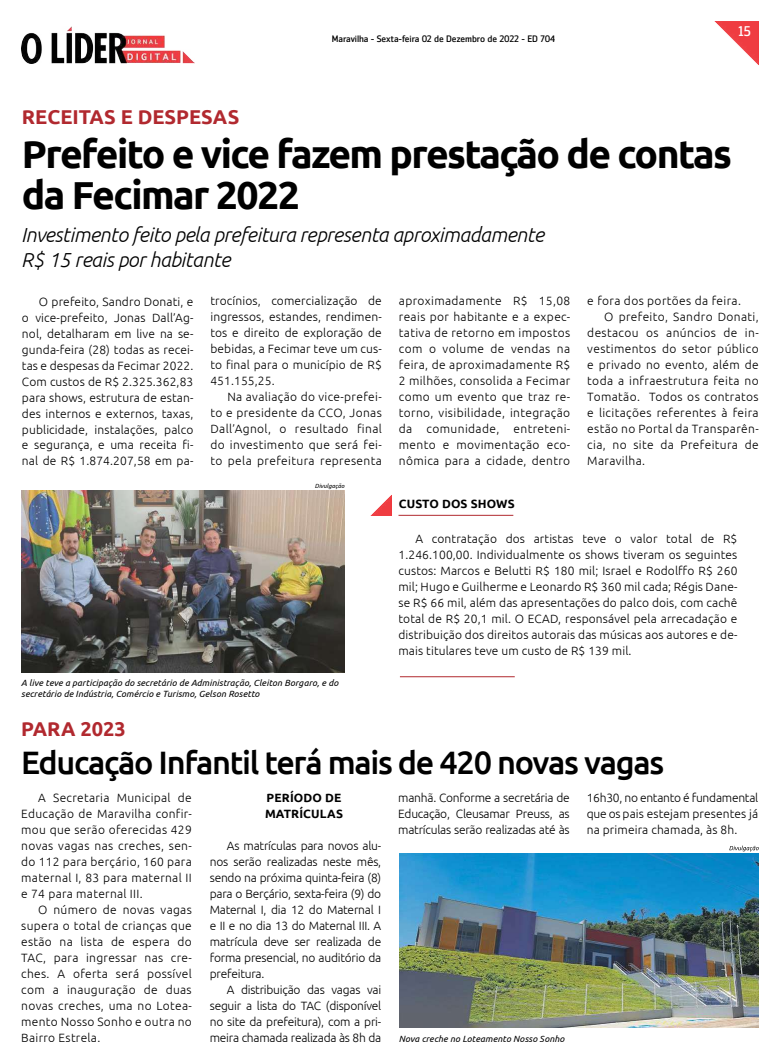
<style>
.page{position:relative;width:780px;height:1063px;background:#fff}
.page>*{position:absolute;margin:0;border:0;box-sizing:border-box;transform-origin:0 0}
.t1{font:700 39px/41px "Ubuntu";letter-spacing:-.04em;color:#000}
.t2{font:500 32.4px "Ubuntu";letter-spacing:-.04em;color:#000}
.t3{font:italic 300 20.3px/24.4px "Ubuntu";letter-spacing:-.02em;color:#000}
.t4{font:700 20px "Ubuntu";color:#b1292f}
.t5{font:14px "Zemestro Std";color:#fff}
.t6{font:300 12px/16px "Ubuntu";letter-spacing:.025em;color:#000;text-align:justify}
.t7{font:700 12px/16px "Ubuntu";letter-spacing:.01em;color:#000}
.t8{font:9.3px "Zemestro Std";letter-spacing:-.01em;color:#000}
.t9{font:italic 9px/11px "Ubuntu";letter-spacing:.01em;color:#000}
.t10{font:italic 6px "Ubuntu";letter-spacing:.01em;color:#000}
</style>
<div class="page">
<img style="left:714px;top:21px;width:44px;height:44px">
<img style="left:22px;top:26px;width:172px;height:38px">
<img style="left:22px;top:491px;width:322px;height:182px">
<img style="left:370px;top:495px;width:22px;height:21px">
<hr style="left:398px;top:515px;width:115px;height:1px;background:#b1292f">
<hr style="left:400px;top:676px;width:114px;height:1px;background:#b1292f">
<img style="left:399px;top:854px;width:359px;height:174px">
<svg style="left:729px;top:846px;width:29px;height:5px"></svg>
<p class="t8" style="left:332px;top:33px;width:225px">Maravilha - Sexta-feira 02 de Dezembro de 2022 - ED 704</p>
<p class="t5" style="left:738px;top:23px;width:14px">15</p>
<h3 class="t4" style="left:22px;top:105px;width:219px">RECEITAS E DESPESAS</h3>
<h1 class="t1" style="left:22px;top:133px;width:711px">Prefeito e vice fazem prestação de contas da Fecimar 2022</h1>
<h3 class="t3" style="left:21px;top:222px;width:524px">Investimento feito pela prefeitura representa aproximadamente<br>R$ 15 reais por habitante</h3>
<p class="t6" style="left:22px;top:293px;width:173px;text-indent:17px">O prefeito, Sandro Donati, e o vice-prefeito, Jonas Dall’Ag&shy;nol, detalharam em live na se&shy;gunda-feira (28) todas as recei&shy;tas e despesas da Fecimar 2022.<br>Com custos de R$ 2.325.362,83 para shows, estrutura de estan&shy;des internos e externos, taxas, publicidade, instalações, palco e segurança, e uma receita fi&shy;nal de R$ 1.874.207,58 em pa-</p>
<p class="t6" style="left:210px;top:293px;width:173px">trocínios, comercialização de ingressos, estandes, rendimen&shy;tos e direito de exploração de bebidas, a Fecimar teve um cus&shy;to final para o município de R$ 451.155,25.</p>
<p class="t6" style="left:210px;top:389px;width:173px;text-indent:17px">Na avaliação do vice-prefei&shy;to e presidente da CCO, Jonas Dall’Agnol, o resultado final do investimento que será fei&shy;to pela prefeitura representa</p>
<p class="t10" style="left:315px;top:482px;width:31px">Divulgação</p>
<p class="t9" style="left:21px;top:677px;width:319px">A live teve a participação do secretário de Administração, Cleiton Borgaro, e do secretário de Indústria, Comércio e Turismo, Gelson Rosetto</p>
<p class="t6" style="left:399px;top:293px;width:173px">aproximadamente R$ 15,08 reais por habitante e a expec&shy;tativa de retorno em impostos com o volume de vendas na feira, de aproximadamente R$ 2 milhões, consolida a Fecimar como um evento que traz re&shy;torno, visibilidade, integração da comunidade, entreteni&shy;mento e movimentação eco&shy;nômica para a cidade, dentro</p>
<p class="t6" style="left:587px;top:293px;width:155px">e fora dos portões da feira.</p>
<p class="t6" style="left:604px;top:309px;width:156px">O prefeito, Sandro Donati,</p>
<p class="t6" style="left:587px;top:325px;width:173px">destacou os anúncios de in-</p>
<p class="t6" style="left:587px;top:341px;width:173px">vestimentos do setor público</p>
<p class="t6" style="left:587px;top:357px;width:173px">e privado no evento, além de</p>
<p class="t6" style="left:587px;top:373px;width:173px">toda a infraestrutura feita no</p>
<p class="t6" style="left:587px;top:389px;width:173px">Tomatão. Todos os contratos</p>
<p class="t6" style="left:587px;top:405px;width:173px">e licitações referentes à feira</p>
<p class="t6" style="left:587px;top:421px;width:173px">estão no Portal da Transparên-</p>
<p class="t6" style="left:587px;top:437px;width:173px">cia, no site da Prefeitura de</p>
<p class="t6" style="left:587px;top:453px;width:59px">Maravilha.</p>
<p class="t7" style="left:399px;top:496px;width:117px">CUSTO DOS SHOWS</p>
<p class="t6" style="left:398px;top:530px;width:340px;text-indent:17px">A contratação dos artistas teve o valor total de R$ 1.246.100,00. Individualmente os shows tiveram os seguintes custos: Marcos e Belutti R$ 180 mil; Israel e Rodolffo R$ 260 mil; Hugo e Guilherme e Leonardo R$ 360 mil cada; Régis Dane&shy;se R$ 66 mil, além das apresentações do palco dois, com cachê total de R$ 20,1 mil. O ECAD, responsável pela arrecadação e distribuição dos direitos autorais das músicas aos autores e de&shy;mais titulares teve um custo de R$ 139 mil.</p>
<h3 class="t4" style="left:21px;top:717px;width:106px">PARA 2023</h3>
<h2 class="t2" style="left:21px;top:742px;width:644px">Educação Infantil terá mais de 420 novas vagas</h2>
<p class="t7" style="left:265px;top:789px;width:79px">PERÍODO DE<br>MATRÍCULAS</p>
<p class="t6" style="left:210px;top:837px;width:173px;text-indent:17px">As matrículas para novos alu&shy;nos serão realizadas neste mês, sendo na próxima quinta-feira (8) para o Berçário, sexta-feira (9) do Maternal I, dia 12 do Maternal I e II e no dia 13 do Maternal III. A matrícula deve ser realizada de forma presencial, no auditório da prefeitura.</p>
<p class="t6" style="left:210px;top:981px;width:173px;text-indent:17px">A distribuição das vagas vai seguir a lista do TAC (disponível no site da prefeitura), com a pri&shy;meira chamada realizada às 8h da</p>
<p class="t6" style="left:398px;top:789px;width:173px">manhã. Conforme a secretária de Educação, Cleusamar Preuss, as matrículas serão realizadas até às</p>
<p class="t6" style="left:586px;top:789px;width:173px">16h30, no entanto é fundamental que os pais estejam presentes já na primeira chamada, às 8h.</p>
<p class="t6" style="left:21px;top:789px;width:172px;text-indent:17px">A Secretaria Municipal de Educação de Maravilha confir&shy;mou que serão oferecidas 429 novas vagas nas creches, sen&shy;do 112 para berçário, 160 para maternal I, 83 para maternal II e 74 para maternal III.</p>
<p class="t6" style="left:21px;top:901px;width:172px;text-indent:17px">O número de novas vagas supera o total de crianças que estão na lista de espera do TAC, para ingressar nas cre&shy;ches. A oferta será possível com a inauguração de duas novas creches, uma no Lotea&shy;mento Nosso Sonho e outra no Bairro Estrela.</p>
<p class="t9" style="left:399px;top:1033px;width:167px">Nova creche no Loteamento Nosso Sonho</p>
</div>
